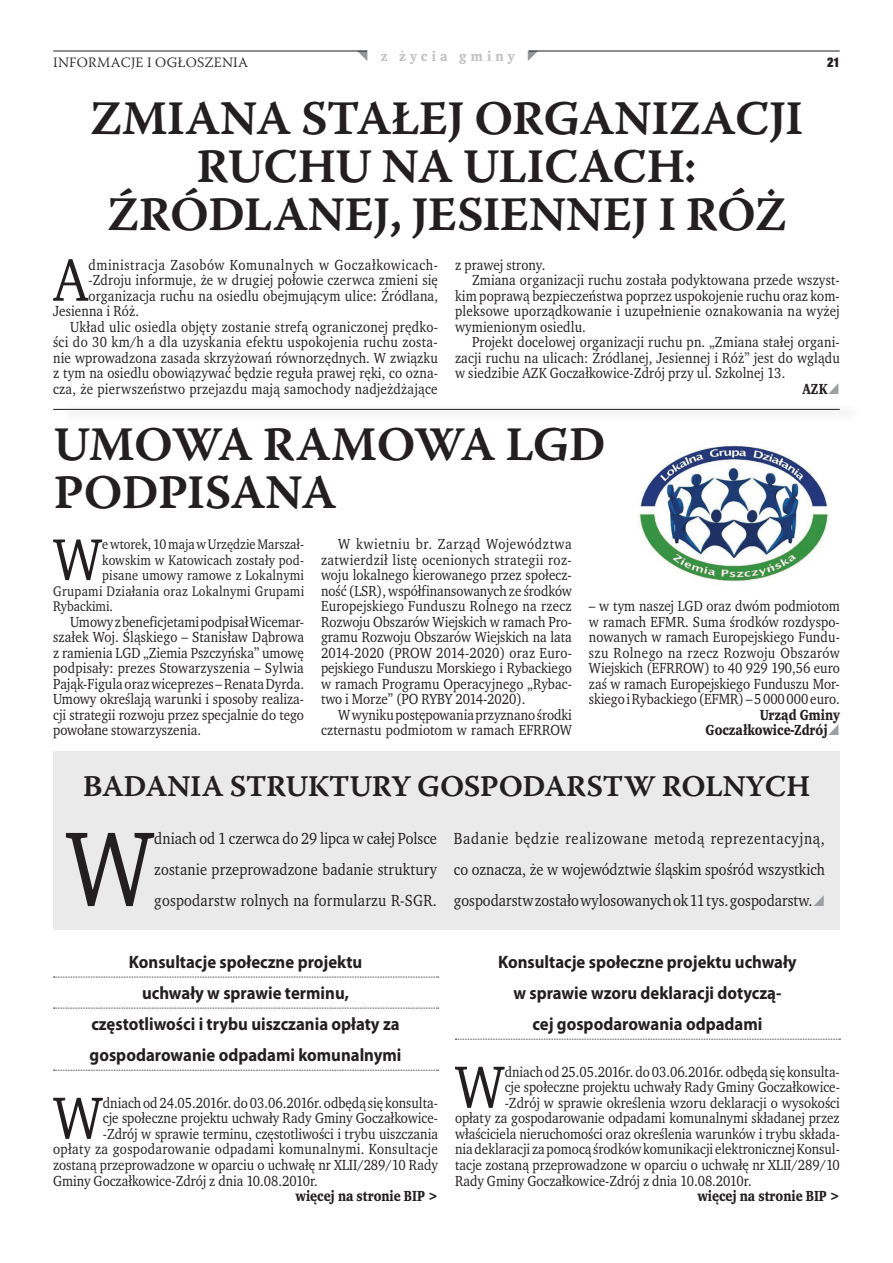
<style>
.page{position:relative;width:893px;height:1263px;background:#fff}
.page>*{position:absolute;margin:0;border:0;box-sizing:border-box;transform-origin:0 0}
.t1{font:109.05px "Wro Text";color:#231f20;scale:.93 1}
.t2{font:61.2px "Wro Text";color:#231f20;scale:.93 1}
.t3{font:60.45px "Wro Text";color:#231f20;scale:.93 1}
.t4{font:48px/48px "Warnock Pro Semibold Capt";letter-spacing:-.02em;color:#231f20;text-align:center}
.t5{font:30px "Warnock Pro Semibold Capt";letter-spacing:-.02em;color:#231f20}
.t6{font:700 18px/31px "Myriad Pro";color:#231f20;text-align:center;scale:.93 1}
.t7{font:16.5px/31px "Wro Text";letter-spacing:.005em;color:#231f20;text-align:justify;scale:.93 1}
.t8{font:15px/15.6px "Wro Text";letter-spacing:.005em;color:#231f20;text-align:justify;scale:.93 1}
.t9{font:15px "Wro Text";letter-spacing:.025em;color:#231f20;scale:.93 1}
.t10{font:700 15px/15.6px "Wro Text";color:#231f20;scale:.93 1}
.t11{font:15px "Wro Text";letter-spacing:.04em;color:#231f20;scale:.93 1}
.t12{font:14.25px "Wro Text";letter-spacing:.015em;color:#231f20;scale:.93 1}
.t13{font:300 14.25px "Warnock Pro";letter-spacing:.015em;color:#231f20}
.t14{font:700 14.25px "Wro Text";letter-spacing:.29em;color:#c1c2c4}
.t15{font:700 14.25px "Wro Head";color:#231f20}
</style>
<div class="page">
<hr style="left:53px;top:51px;width:314px;height:1px;background:#231f20">
<hr style="left:529px;top:51px;width:311px;height:1px;background:#231f20">
<hr style="left:53px;top:409px;width:787px;height:1px;background:#231f20">
<img style="left:638px;top:444px;width:192px;height:138px">
<div style="left:53px;top:751px;width:787px;height:178px;background:#eaeaea"></div>
<svg style="left:54px;top:977px;width:385px;height:1px"></svg>
<svg style="left:54px;top:1008px;width:385px;height:1px"></svg>
<svg style="left:54px;top:1070px;width:385px;height:1px"></svg>
<svg style="left:455px;top:1039px;width:385px;height:1px"></svg>
<p class="t13" style="left:53px;top:53px;width:196px">INFORMACJE I OGŁOSZENIA</p>
<p class="t14" style="left:381px;top:47px;width:135px">z życia gminy</p>
<p class="t15" style="left:827px;top:53px;width:14px">21</p>
<h3 class="t4" style="left:90px;top:94px;width:715px">ZMIANA STAŁEJ ORGANIZACJI<br>RUCHU NA ULICACH:<br>ŹRÓDLANEJ, JESIENNEJ I RÓŻ</h3>
<h2 class="t2" style="left:54px;top:242px;width:38px">A</h2>
<p class="t11" style="left:88px;top:255px;width:377px">dministracja Zasobów Komunalnych w Goczałkowicach-</p>
<p class="t8" style="left:455px;top:257px;width:99px">z prawej strony.</p>
<p class="t8" style="left:472px;top:272px;width:397px">Zmiana organizacji ruchu została podyktowana przede wszyst-</p>
<p class="t8" style="left:455px;top:288px;width:415px">kim poprawą bezpieczeństwa poprzez uspokojenie ruchu oraz kom-</p>
<p class="t8" style="left:455px;top:303px;width:415px">pleksowe uporządkowanie i uzupełnienie oznakowania na wyżej</p>
<p class="t8" style="left:455px;top:319px;width:142px">wymienionym osiedlu.</p>
<p class="t8" style="left:472px;top:334px;width:397px">Projekt docelowej organizacji ruchu pn. „Zmiana stałej organi-</p>
<p class="t8" style="left:455px;top:350px;width:415px">zacji ruchu na ulicach: Źródlanej, Jesiennej i Róż” jest do wglądu</p>
<p class="t8" style="left:455px;top:365px;width:357px">w siedzibie AZK Goczałkowice-Zdrój przy ul. Szkolnej 13.</p>
<p class="t10" style="left:802px;top:381px;width:28px">AZK</p>
<p class="t8" style="left:88px;top:272px;width:377px">-Zdroju informuje, że w drugiej połowie czerwca zmieni się</p>
<p class="t8" style="left:88px;top:288px;width:377px">organizacja ruchu na osiedlu obejmującym ulice: Źródlana,</p>
<p class="t8" style="left:53px;top:303px;width:94px">Jesienna i Róż.</p>
<p class="t8" style="left:70px;top:319px;width:397px">Układ ulic osiedla objęty zostanie strefą ograniczonej prędko-</p>
<p class="t9" style="left:53px;top:333px;width:415px">ści do 30 km/h a dla uzyskania efektu uspokojenia ruchu zosta-</p>
<p class="t8" style="left:53px;top:350px;width:415px">nie wprowadzona zasada skrzyżowań równorzędnych. W związku</p>
<p class="t8" style="left:53px;top:365px;width:415px">z tym na osiedlu obowiązywać będzie reguła prawej ręki, co ozna-</p>
<p class="t8" style="left:53px;top:381px;width:415px">cza, że pierwszeństwo przejazdu mają samochody nadjeżdżające</p>
<h3 class="t4" style="left:53px;top:420px;width:554px;text-align:left">UMOWA RAMOWA LGD<br>PODPISANA</h3>
<h3 class="t3" style="left:53px;top:522px;width:54px">W</h3>
<p class="t12" style="left:102px;top:535px;width:218px">e wtorek, 10 maja w Urzędzie Marszał-</p>
<p class="t12" style="left:102px;top:551px;width:219px">kowskim w Katowicach zostały pod-</p>
<p class="t12" style="left:102px;top:566px;width:218px">pisane umowy ramowe z Lokalnymi</p>
<p class="t12" style="left:53px;top:582px;width:271px">Grupami Działania oraz Lokalnymi Grupami</p>
<p class="t12" style="left:53px;top:597px;width:66px">Rybackimi.</p>
<p class="t8" style="left:53px;top:614px;width:271px;text-indent:17px">Umowy z beneficjetami podpisał Wicemar&shy;szałek Woj. Śląskiego – Stanisław Dąbrowa z ramienia LGD „Ziemia Pszczyńska” umowę podpisały: prezes Stowarzyszenia – Sylwia Pająk-Figula oraz wiceprezes – Renata Dyrda.<br>Umowy określają warunki i sposoby realiza&shy;cji strategii rozwoju przez specjalnie do tego powołane stowarzyszenia.</p>
<p class="t8" style="left:321px;top:536px;width:271px;text-indent:17px">W kwietniu br. Zarząd Województwa zatwierdził listę ocenionych strategii roz&shy;woju lokalnego kierowanego przez społecz&shy;ność (LSR), współfinansowanych ze środków Europejskiego Funduszu Rolnego na rzecz Rozwoju Obszarów Wiejskich w ramach Pro&shy;gramu Rozwoju Obszarów Wiejskich na lata 2014-2020 (PROW 2014-2020) oraz Euro&shy;pejskiego Funduszu Morskiego i Rybackiego w ramach Programu Operacyjnego „Rybac&shy;two i Morze” (PO RYBY 2014-2020).</p>
<p class="t8" style="left:321px;top:707px;width:271px;text-align:right">W wyniku postępowania przyznano środki czternastu podmiotom w ramach EFRROW</p>
<p class="t8" style="left:589px;top:598px;width:271px">– w tym naszej LGD oraz dwóm podmiotom w ramach EFMR. Suma środków rozdyspo&shy;nowanych w ramach Europejskiego Fundu&shy;szu Rolnego na rzecz Rozwoju Obszarów Wiejskich (EFRROW) to 40 929 190,56 euro zaś w ramach Europejskiego Funduszu Mor&shy;skiego i Rybackiego (EFMR) – 5 000 000 euro.</p>
<p class="t10" style="left:705px;top:707px;width:146px;text-indent:54px">Urząd Gminy<br>Goczałkowice-Zdrój</p>
<h3 class="t5" style="left:83px;top:768px;width:729px">BADANIA STRUKTURY GOSPODARSTW ROLNYCH</h3>
<h1 class="t1" style="left:66px;top:801px;width:97px">W</h1>
<p class="t7" style="left:154px;top:823px;width:306px">dniach od 1 czerwca do 29 lipca w całej Polsce zostanie przeprowadzone badanie struktury gospodarstw rolnych na formularzu R-SGR.</p>
<p class="t7" style="left:454px;top:823px;width:400px">Badanie będzie realizowane metodą reprezentacyjną, co oznacza, że w województwie śląskim spośród wszystkich gospodarstw zostało wylosowanych ok 11 tys. gospodarstw.</p>
<p class="t6" style="left:90px;top:946px;width:337px">Konsultacje społeczne projektu<br>uchwały w sprawie terminu, częstotliwości i trybu uiszczania opłaty za gospodarowanie odpadami komunalnymi</p>
<p class="t6" style="left:498px;top:946px;width:322px">Konsultacje społeczne projektu uchwały w sprawie wzoru deklaracji dotyczą-<br>cej gospodarowania odpadami</p>
<h2 class="t2" style="left:455px;top:1049px;width:55px">W</h2>
<p class="t8" style="left:505px;top:1064px;width:362px">dniach od 25.05.2016r. do 03.06.2016r. odbędą się konsulta-</p>
<p class="t8" style="left:505px;top:1079px;width:362px">cje społeczne projektu uchwały Rady Gminy Goczałkowice-</p>
<p class="t8" style="left:505px;top:1095px;width:362px">-Zdrój w sprawie określenia wzoru deklaracji o wysokości</p>
<p class="t8" style="left:455px;top:1110px;width:415px">opłaty za gospodarowanie odpadami komunalnymi składanej przez</p>
<p class="t8" style="left:455px;top:1126px;width:415px">właściciela nieruchomości oraz określenia warunków i trybu składa-</p>
<p class="t8" style="left:455px;top:1141px;width:415px">nia deklaracji za pomocą środków komunikacji elektronicznej Konsul-</p>
<p class="t8" style="left:455px;top:1157px;width:415px">tacje zostaną przeprowadzone w oparciu o uchwałę nr XLII/289/10</p>
<p class="t8" style="left:455px;top:1172px;width:321px">Rady Gminy Goczałkowice-Zdrój z dnia 10.08.2010r.</p>
<p class="t10" style="left:697px;top:1188px;width:155px">więcej na stronie BIP &gt;</p>
<h2 class="t2" style="left:53px;top:1080px;width:55px">W</h2>
<p class="t8" style="left:103px;top:1095px;width:362px">dniach od 24.05.2016r. do 03.06.2016r. odbędą się konsulta-</p>
<p class="t8" style="left:103px;top:1110px;width:362px">cje społeczne projektu uchwały Rady Gminy Goczałkowice-</p>
<p class="t8" style="left:103px;top:1126px;width:362px">-Zdrój w sprawie terminu, częstotliwości i trybu uiszczania</p>
<p class="t9" style="left:53px;top:1140px;width:415px">opłaty za gospodarowanie odpadami komunalnymi. Konsultacje</p>
<p class="t8" style="left:53px;top:1157px;width:415px">zostaną przeprowadzone w oparciu o uchwałę nr XLII/289/10 Rady</p>
<p class="t8" style="left:53px;top:1172px;width:286px">Gminy Goczałkowice-Zdrój z dnia 10.08.2010r.</p>
<p class="t10" style="left:296px;top:1188px;width:155px">więcej na stronie BIP &gt;</p>
</div>
